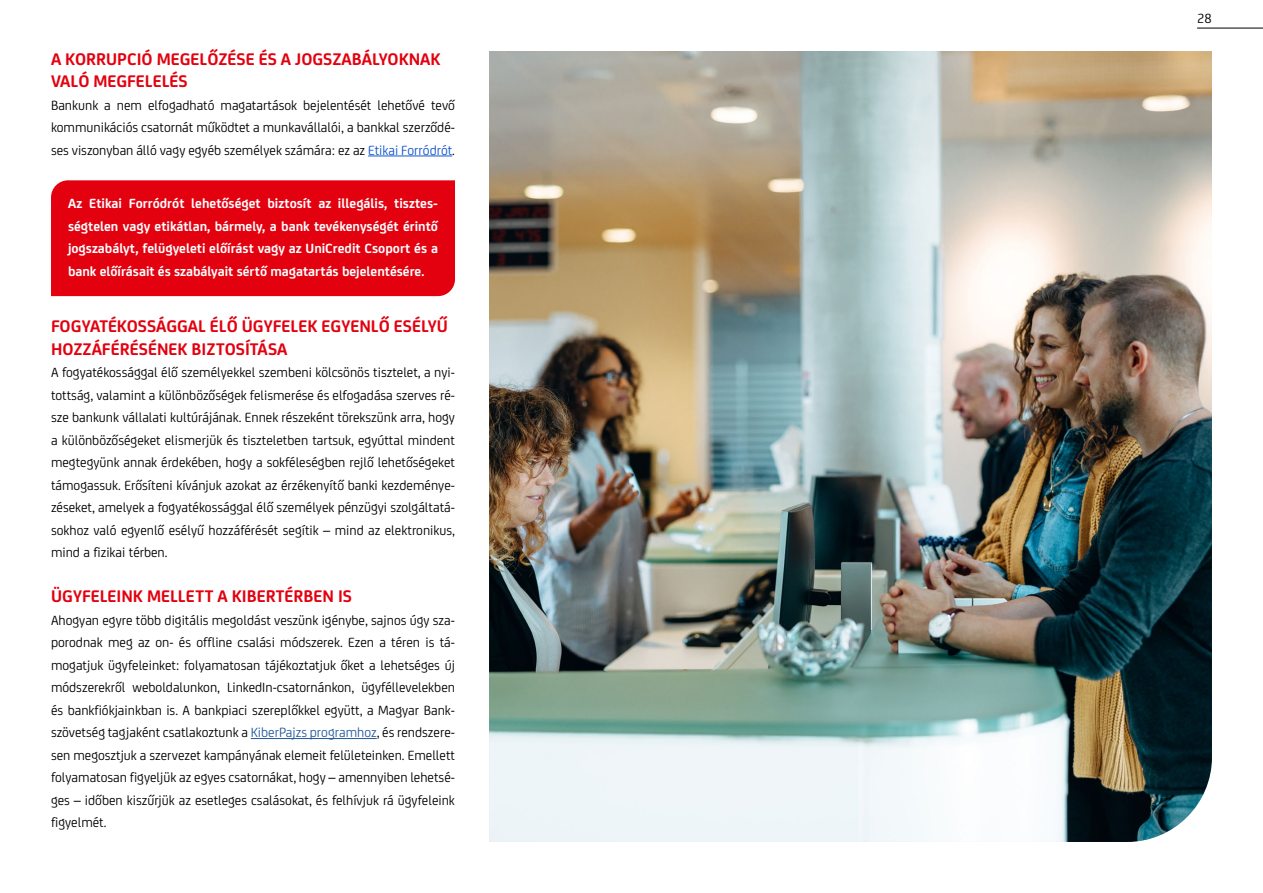
<style>
.page{position:relative;width:1263px;height:893px;background:#fff}
.page>*{position:absolute;margin:0;border:0;box-sizing:border-box;transform-origin:0 0}
.Sz_Piros{font:700 18px/22.5px "Uni Credit";color:#e3000f}
.t1{font:14.25px/22.5px "Uni Credit";color:#000;text-align:justify}
.PirosHatteres{font:700 14.25px/22.5px "Uni Credit";color:#fff;text-align:justify}
.s1{color:#15c}
.s2{color:#245a9c}
</style>
<div class="page">
<hr style="left:1197px;top:28px;width:66px;height:1px;background:#000">
<hr style="left:368px;top:156px;width:84px;height:1px;background:#15c">
<div style="left:51px;top:180px;width:404px;height:116px;background:#e3000f"></div>
<hr style="left:251px;top:738px;width:126px;height:1px;background:#245a9c">
<img style="left:489px;top:51px;width:723px;height:791px">
<p class="Sz_Piros" style="left:51px;top:46px;width:391px">A KORRUPCIÓ MEGELŐZÉSE ÉS A JOGSZABÁLYOKNAK<br>VALÓ MEGFELELÉS</p>
<p class="t1" style="left:51px;top:93px;width:405px">Bankunk a nem elfogadható magatartások bejelentését lehetővé tevő kommunikációs csatornát működtet a munkavállalói, a bankkal szerződé&shy;ses viszonyban álló vagy egyéb személyek számára: ez az <span class="s1">Etikai Forródrót</span>.</p>
<p class="PirosHatteres" style="left:68px;top:191px;width:371px">Az Etikai Forródrót lehetőséget biztosít az illegális, tisztes&shy;ségtelen vagy etikátlan, bármely, a bank tevékenységét érintő jogszabályt, felügyeleti előírást vagy az UniCredit Csoport és a bank előírásait és szabályait sértő magatartás bejelentésére.</p>
<p class="Sz_Piros" style="left:51px;top:314px;width:398px">FOGYATÉKOSSÁGGAL ÉLŐ ÜGYFELEK EGYENLŐ ESÉLYŰ<br>HOZZÁFÉRÉSÉNEK BIZTOSÍTÁSA</p>
<p class="t1" style="left:51px;top:360px;width:405px">A fogyatékossággal élő személyekkel szembeni kölcsönös tisztelet, a nyi&shy;tottság, valamint a különbözőségek felismerése és elfogadása szerves ré&shy;sze bankunk vállalati kultúrájának. Ennek részeként törekszünk arra, hogy a különbözőségeket elismerjük és tiszteletben tartsuk, egyúttal mindent megtegyünk annak érdekében, hogy a sokféleségben rejlő lehetőségeket támogassuk. Erősíteni kívánjuk azokat az érzékenyítő banki kezdeménye&shy;zéseket, amelyek a fogyatékossággal élő személyek pénzügyi szolgáltatá&shy;sokhoz való egyenlő esélyű hozzáférését segítik – mind az elektronikus, mind a fizikai térben.</p>
<p class="Sz_Piros" style="left:51px;top:584px;width:302px">ÜGYFELEINK MELLETT A KIBERTÉRBEN IS</p>
<p class="t1" style="left:51px;top:608px;width:405px">Ahogyan egyre több digitális megoldást veszünk igénybe, sajnos úgy sza&shy;porodnak meg az on- és offline csalási módszerek. Ezen a téren is tá&shy;mogatjuk ügyfeleinket: folyamatosan tájékoztatjuk őket a lehetséges új módszerekről weboldalunkon, LinkedIn-csatornánkon, ügyféllevelekben és bankfiókjainkban is. A bankpiaci szereplőkkel együtt, a Magyar Bank&shy;szövetség tagjaként csatlakoztunk a <span class="s2">KiberPajzs programhoz</span>, és rendszere&shy;sen megosztjuk a szervezet kampányának elemeit felületeinken. Emellett folyamatosan figyeljük az egyes csatornákat, hogy – amennyiben lehetsé&shy;ges – időben kiszűrjük az esetleges csalásokat, és felhívjuk rá ügyfeleink figyelmét.</p>
<p class="t1" style="left:1197px;top:7px;width:16px">28</p>
</div>
